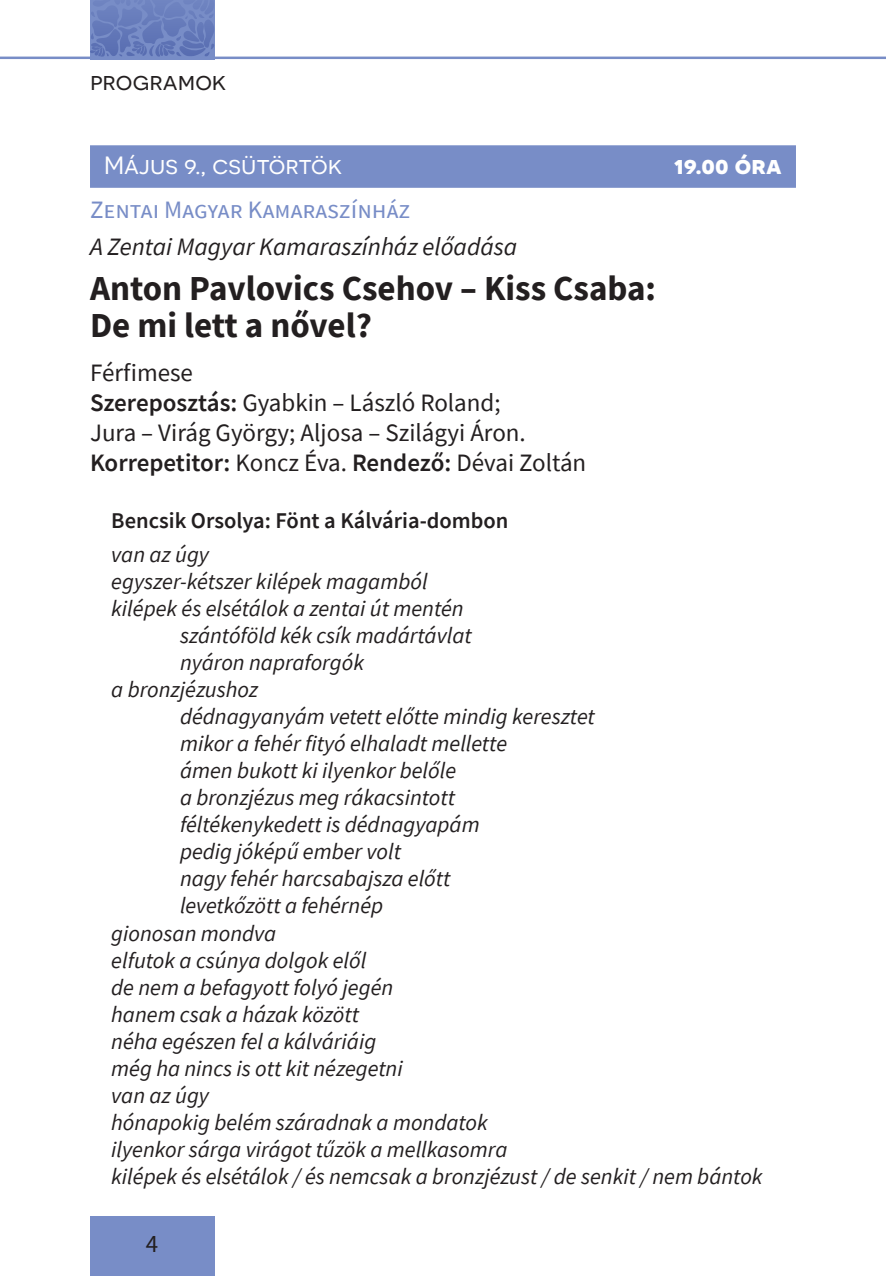
<style>
.page{position:relative;width:886px;height:1276px;background:#fff}
.page>*{position:absolute;margin:0;border:0;box-sizing:border-box;transform-origin:0 0}
.t1{font:700 35px/37.5px "Source Sans Pro";color:#231f20}
.t2{font:25px/30px "Source Sans Pro";color:#231f20}
.t3{font:italic 25px "Source Sans Pro";color:#231f20}
.t4{font:25px "Source Sans Pro";letter-spacing:.01em;color:#788dc7}
.t5{font:25px "Novecentosanswide";color:#fff}
.t6{font:25px "Novecentosanswide";color:#231f20}
.t7{font:700 25px "Novecentosanswide";color:#fff}
.t8{font:italic 22.5px "Source Sans Pro";color:#231f20}
.t9{font:600 22.5px "Source Sans Pro";color:#231f20}
.s1{font-weight:600}
</style>
<div class="page">
<svg style="left:90px;top:0;width:125px;height:57px;background:#6b80be"></svg>
<hr style="left:0;top:57px;width:886px;height:2px;background:#788dc7">
<div style="left:90px;top:1216px;width:124px;height:60px;background:#788dc7"></div>
<div style="left:90px;top:145px;width:706px;height:43px;background:#788dc7"></div>
<p class="t6" style="left:90px;top:67px;width:138px">programok</p>
<p class="t5" style="left:104px;top:150px;width:239px">Május 9., csütörtök</p>
<p class="t7" style="left:674px;top:149px;width:109px">19.00 óra</p>
<p class="t4" style="left:90px;top:194px;width:322px">Zentai Magyar Kamaraszínház</p>
<p class="t3" style="left:90px;top:231px;width:429px">A Zentai Magyar Kamaraszínház előadása</p>
<h1 class="t1" style="left:90px;top:269px;width:568px">Anton Pavlovics Csehov – Kiss Csaba:<br>De mi lett a nővel?</h1>
<p class="t2" style="left:90px;top:358px;width:498px">Férfimese<br><span class="s1">Szereposztás:</span> Gyabkin – László Roland;<br>Jura – Virág György; Aljosa – Szilágyi Áron.<br><span class="s1">Korrepetitor:</span> Koncz Éva. <span class="s1">Rendező:</span> Dévai Zoltán</p>
<p class="t9" style="left:111px;top:506px;width:399px">Bencsik Orsolya: Fönt a Kálvária-dombon</p>
<p class="t8" style="left:111px;top:540px;width:99px">van az úgy</p>
<p class="t8" style="left:111px;top:567px;width:318px">egyszer-kétszer kilépek magamból</p>
<p class="t8" style="left:111px;top:594px;width:354px">kilépek és elsétálok a zentai út mentén</p>
<p class="t8" style="left:180px;top:621px;width:293px">szántóföld kék csík madártávlat</p>
<p class="t8" style="left:180px;top:648px;width:185px">nyáron napraforgók</p>
<p class="t8" style="left:111px;top:675px;width:148px">a bronzjézushoz</p>
<p class="t8" style="left:180px;top:702px;width:416px">dédnagyanyám vetett előtte mindig keresztet</p>
<p class="t8" style="left:180px;top:729px;width:329px">mikor a fehér fityó elhaladt mellette</p>
<p class="t8" style="left:180px;top:756px;width:278px">ámen bukott ki ilyenkor belőle</p>
<p class="t8" style="left:180px;top:783px;width:277px">a bronzjézus meg rákacsintott</p>
<p class="t8" style="left:180px;top:810px;width:301px">féltékenykedett is dédnagyapám</p>
<p class="t8" style="left:180px;top:837px;width:222px">pedig jóképű ember volt</p>
<p class="t8" style="left:180px;top:864px;width:272px">nagy fehér harcsabajsza előtt</p>
<p class="t8" style="left:180px;top:891px;width:205px">levetkőzött a fehérnép</p>
<p class="t8" style="left:111px;top:918px;width:167px">gionosan mondva</p>
<p class="t8" style="left:111px;top:945px;width:256px">elfutok a csúnya dolgok elől</p>
<p class="t8" style="left:111px;top:972px;width:284px">de nem a befagyott folyó jegén</p>
<p class="t8" style="left:111px;top:999px;width:249px">hanem csak a házak között</p>
<p class="t8" style="left:111px;top:1026px;width:267px">néha egészen fel a kálváriáig</p>
<p class="t8" style="left:111px;top:1053px;width:293px">még ha nincs is ott kit nézegetni</p>
<p class="t8" style="left:111px;top:1080px;width:99px">van az úgy</p>
<p class="t8" style="left:111px;top:1107px;width:378px">hónapokig belém száradnak a mondatok</p>
<p class="t8" style="left:111px;top:1134px;width:398px">ilyenkor sárga virágot tűzök a mellkasomra</p>
<p class="t8" style="left:111px;top:1161px;width:653px">kilépek és elsétálok / és nemcsak a bronzjézust / de senkit / nem bántok</p>
<p class="t2" style="left:146px;top:1229px;width:14px">4</p>
</div>
